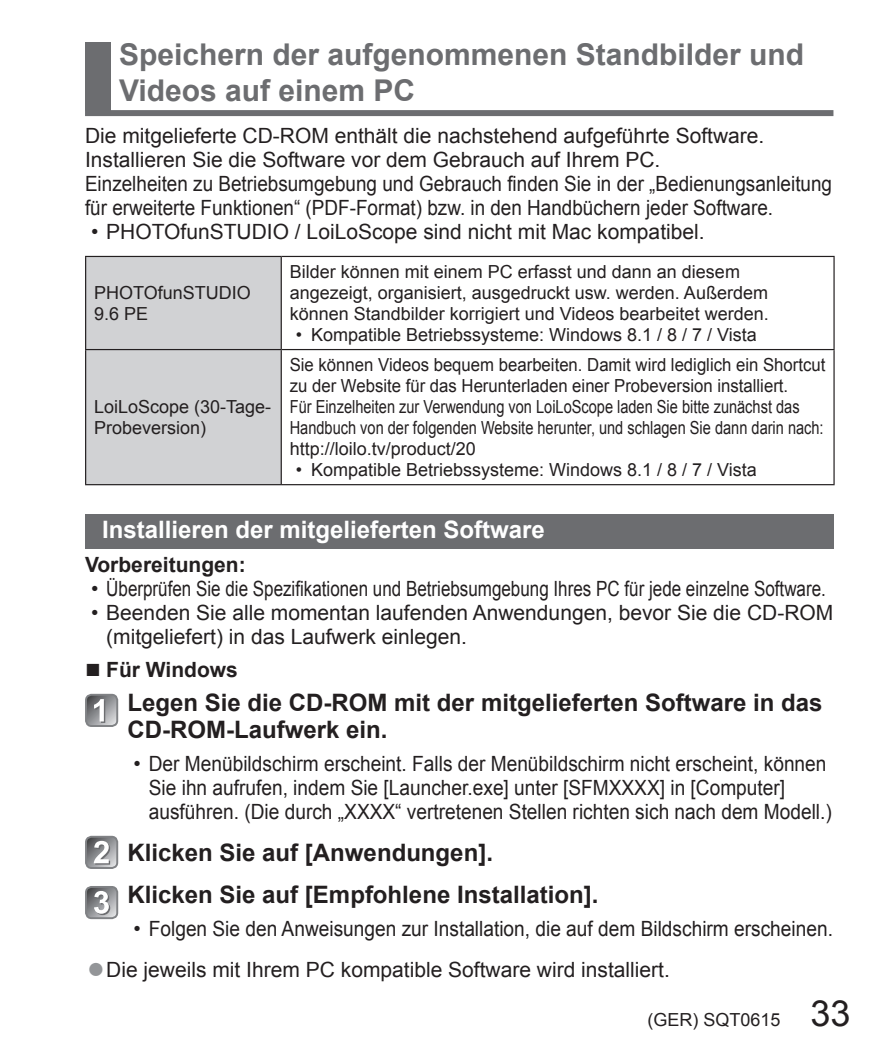
<style>
.page{position:relative;width:893px;height:1063px;background:#fff}
.page>*{position:absolute;margin:0;border:0;box-sizing:border-box;transform-origin:0 0}
.t1{font:700 30px/36px "Arial";color:#6c6d70}
.t2{font:700 24px/27px "Arial";color:#231f20}
.t3{font:700 24px "Arial";color:#fff}
.t4{font:21px/24px "Arial";color:#231f20}
.t5{font:700 21px "Arial";color:#231f20}
.t6{font:18px/21px "Arial";color:#231f20}
.t7{font:18px/21px "Arial";color:#231f20;scale:.93 1}
.s1{font-weight:400;font-size:26.4px}
.s2{font-size:30.3px;color:#939598}
.s3{font-size:36px}
</style>
<div class="page">
<div style="left:85px;top:43px;width:26px;height:68px;background:#6c6d70"></div>
<div style="left:85px;top:110px;width:748px;height:6px;background:#6c6d70"></div>
<div style="left:86px;top:257px;width:195px;height:227px;background:#d1d2d4"></div>
<hr style="left:85px;top:256px;width:196px;height:1px;background:#231f20">
<hr style="left:85px;top:257px;width:1px;height:92px;background:#231f20">
<hr style="left:281px;top:256px;width:554px;height:1px;background:#231f20">
<hr style="left:281px;top:257px;width:1px;height:92px;background:#231f20">
<hr style="left:833px;top:257px;width:2px;height:92px;background:#231f20">
<hr style="left:85px;top:349px;width:196px;height:1px;background:#231f20">
<hr style="left:85px;top:350px;width:1px;height:134px;background:#231f20">
<hr style="left:281px;top:349px;width:554px;height:1px;background:#231f20">
<hr style="left:281px;top:350px;width:1px;height:134px;background:#231f20">
<hr style="left:833px;top:350px;width:2px;height:134px;background:#231f20">
<hr style="left:85px;top:484px;width:750px;height:1px;background:#231f20">
<div style="left:85px;top:514px;width:748px;height:34px;background:#6c6d70"></div>
<svg style="left:86px;top:695px;width:31px;height:31px"></svg>
<div style="left:85px;top:694px;width:33px;height:33px;border:2px solid #808285;border-radius:6px"></div>
<svg style="left:94px;top:699px;width:11px;height:24px"></svg>
<svg style="left:86px;top:837px;width:31px;height:31px"></svg>
<div style="left:85px;top:836px;width:33px;height:33px;border:2px solid #808285;border-radius:6px"></div>
<svg style="left:94px;top:841px;width:16px;height:24px"></svg>
<svg style="left:86px;top:887px;width:31px;height:31px"></svg>
<div style="left:85px;top:886px;width:33px;height:33px;border:2px solid #808285;border-radius:6px"></div>
<svg style="left:94px;top:891px;width:16px;height:24px"></svg>
<h1 class="t1" style="left:119px;top:37px;width:687px">Speichern der aufgenommenen Standbilder und<br>Videos auf einem PC</h1>
<p class="t4" style="left:85px;top:124px;width:749px">Die mitgelieferte CD-ROM enthält die nachstehend aufgeführte Software.<br>Installieren Sie die Software vor dem Gebrauch auf Ihrem PC.<br>Einzelheiten zu Betriebsumgebung und Gebrauch finden Sie in der „Bedienungsanleitung für erweiterte Funktionen“ (PDF-Format) bzw. in den Handbüchern jeder Software.</p>
<p class="t4" style="left:91px;top:220px;width:615px">• PHOTOfunSTUDIO / LoiLoScope sind nicht mit Mac kompatibel.</p>
<p class="t6" style="left:94px;top:282px;width:158px">PHOTOfunSTUDIO<br>9.6 PE</p>
<p class="t6" style="left:94px;top:396px;width:179px">LoiLoScope (30-Tage-<br>Probeversion)</p>
<p class="t6" style="left:290px;top:261px;width:480px">Bilder können mit einem PC erfasst und dann an diesem angezeigt, organisiert, ausgedruckt usw. werden. Außerdem können Standbilder korrigiert und Videos bearbeitet werden.</p>
<p class="t6" style="left:296px;top:324px;width:463px">• Kompatible Betriebssysteme: Windows 8.1 / 8 / 7 / Vista</p>
<p class="t7" style="left:290px;top:354px;width:578px">Sie können Videos bequem bearbeiten. Damit wird lediglich ein Shortcut zu der Website für das Herunterladen einer Probeversion installiert.<br>Für Einzelheiten zur Verwendung von LoiLoScope laden Sie bitte zunächst das Handbuch von der folgenden Website herunter, und schlagen Sie dann darin nach: http://loilo.tv/product/20</p>
<p class="t6" style="left:296px;top:459px;width:463px">• Kompatible Betriebssysteme: Windows 8.1 / 8 / 7 / Vista</p>
<p class="t3" style="left:102px;top:516px;width:444px">Installieren der mitgelieferten Software</p>
<p class="t5" style="left:85px;top:553px;width:162px">Vorbereitungen:</p>
<p class="t4" style="left:91px;top:577px;width:736px">• Überprüfen Sie die Spezifikationen und Betriebsumgebung Ihres PC für jede einzelne Software.</p>
<p class="t4" style="left:106px;top:601px;width:729px;text-indent:-15px">• Beenden Sie alle momentan laufenden Anwendungen, bevor Sie die CD-ROM (mitgeliefert) in das Laufwerk einlegen.</p>
<p class="t5" style="left:85px;top:658px;width:154px"><span class="s1">■</span> Für Windows</p>
<p class="t2" style="left:128px;top:689px;width:696px">Legen Sie die CD-ROM mit der mitgelieferten Software in das<br>CD-ROM-Laufwerk ein.</p>
<p class="t4" style="left:149px;top:752px;width:684px;text-indent:-15px">• Der Menübildschirm erscheint. Falls der Menübildschirm nicht erscheint, können<br>Sie ihn aufrufen, indem Sie [Launcher.exe] unter [SFMXXXX] in [Computer] ausführen. (Die durch „XXXX“ vertretenen Stellen richten sich nach dem Modell.)</p>
<p class="t2" style="left:128px;top:832px;width:472px;line-height:42.3px">Klicken Sie auf [Anwendungen].<br>Klicken Sie auf [Empfohlene Installation].</p>
<p class="t4" style="left:134px;top:917px;width:701px">• Folgen Sie den Anweisungen zur Installation, die auf dem Bildschirm erscheinen.</p>
<p class="t4" style="left:87px;top:958px;width:585px"><span class="s2">●</span>Die jeweils mit Ihrem PC kompatible Software wird installiert.</p>
<p class="t6" style="left:647px;top:1009px;width:205px">(GER) SQT0615 <span class="s3">33</span></p>
</div>
